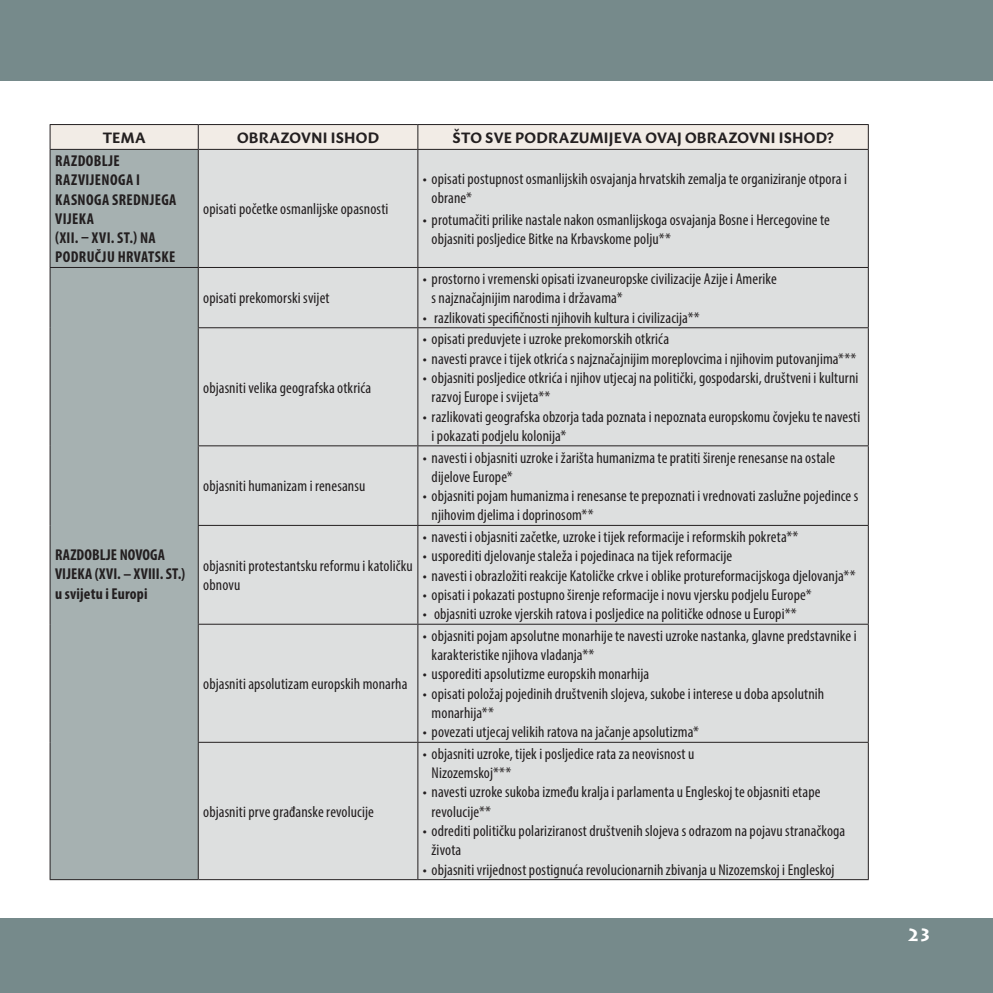
<style>
.page{position:relative;width:993px;height:993px;background:#fff}
.page>*{position:absolute;margin:0;border:0;box-sizing:border-box;transform-origin:0 0}
.t1{font:700 17.5px "Lithos Pro";color:#fff}
.t2{font:condensed 15.75px/19.2px "Myriad Pro";letter-spacing:.01em;color:#231f20}
.t3{font:700 condensed 15.75px/19.2px "Myriad Pro";letter-spacing:.025em;color:#231f20}
.t4{font:700 14.88px "Sharik Sans";letter-spacing:.015em;color:#231f20}
</style>
<div class="page">
<div style="left:0;top:0;width:992px;height:81px;background:#768a8b"></div>
<div style="left:0;top:918px;width:992px;height:74px;background:#768a8b"></div>
<div style="left:51px;top:150px;width:147px;height:728px;background:#a6b1b1"></div>
<div style="left:199px;top:150px;width:668px;height:728px;background:#dddfdf"></div>
<hr style="left:50px;top:149px;width:148px;height:1px;background:#231f20">
<hr style="left:50px;top:267px;width:148px;height:1px;background:#231f20">
<hr style="left:50px;top:878px;width:148px;height:1px;background:#231f20">
<hr style="left:198px;top:149px;width:220px;height:1px;background:#231f20">
<hr style="left:418px;top:149px;width:450px;height:1px;background:#231f20">
<svg style="left:50px;top:124px;width:818px;height:25px;background:#e8e2dc"></svg>
<hr style="left:50px;top:150px;width:1px;height:117px;background:#231f20">
<hr style="left:198px;top:150px;width:1px;height:117px;background:#231f20">
<hr style="left:417px;top:150px;width:1px;height:117px;background:#231f20">
<hr style="left:867px;top:150px;width:1px;height:117px;background:#231f20">
<hr style="left:50px;top:268px;width:1px;height:59px;background:#231f20">
<hr style="left:50px;top:327px;width:1px;height:118px;background:#231f20">
<hr style="left:50px;top:445px;width:1px;height:80px;background:#231f20">
<hr style="left:50px;top:525px;width:1px;height:99px;background:#231f20">
<hr style="left:50px;top:624px;width:1px;height:118px;background:#231f20">
<hr style="left:50px;top:742px;width:1px;height:136px;background:#231f20">
<hr style="left:198px;top:878px;width:220px;height:1px;background:#231f20">
<hr style="left:418px;top:878px;width:450px;height:1px;background:#231f20">
<hr style="left:198px;top:267px;width:220px;height:1px;background:#231f20">
<hr style="left:198px;top:268px;width:1px;height:59px;background:#231f20">
<hr style="left:418px;top:267px;width:450px;height:1px;background:#231f20">
<hr style="left:417px;top:268px;width:1px;height:59px;background:#231f20">
<hr style="left:867px;top:268px;width:1px;height:59px;background:#231f20">
<hr style="left:198px;top:327px;width:220px;height:1px;background:#231f20">
<hr style="left:198px;top:328px;width:1px;height:117px;background:#231f20">
<hr style="left:418px;top:327px;width:450px;height:1px;background:#231f20">
<hr style="left:417px;top:328px;width:1px;height:117px;background:#231f20">
<hr style="left:867px;top:328px;width:1px;height:117px;background:#231f20">
<hr style="left:198px;top:445px;width:220px;height:1px;background:#231f20">
<hr style="left:198px;top:446px;width:1px;height:79px;background:#231f20">
<hr style="left:418px;top:445px;width:450px;height:1px;background:#231f20">
<hr style="left:417px;top:446px;width:1px;height:79px;background:#231f20">
<hr style="left:867px;top:446px;width:1px;height:79px;background:#231f20">
<hr style="left:198px;top:525px;width:220px;height:1px;background:#231f20">
<hr style="left:198px;top:525px;width:1px;height:98px;background:#231f20">
<hr style="left:418px;top:525px;width:450px;height:1px;background:#231f20">
<hr style="left:417px;top:525px;width:1px;height:98px;background:#231f20">
<hr style="left:867px;top:525px;width:1px;height:98px;background:#231f20">
<hr style="left:198px;top:623px;width:220px;height:1px;background:#231f20">
<hr style="left:198px;top:624px;width:1px;height:117px;background:#231f20">
<hr style="left:418px;top:623px;width:450px;height:1px;background:#231f20">
<hr style="left:417px;top:624px;width:1px;height:117px;background:#231f20">
<hr style="left:867px;top:624px;width:1px;height:117px;background:#231f20">
<hr style="left:198px;top:741px;width:220px;height:1px;background:#231f20">
<hr style="left:198px;top:742px;width:1px;height:136px;background:#231f20">
<hr style="left:418px;top:741px;width:450px;height:1px;background:#231f20">
<hr style="left:417px;top:742px;width:1px;height:136px;background:#231f20">
<hr style="left:867px;top:742px;width:1px;height:136px;background:#231f20">
<p class="t4" style="left:103px;top:127px;width:44px">TEMA</p>
<p class="t4" style="left:237px;top:127px;width:143px">OBRAZOVNI ISHOD</p>
<p class="t4" style="left:452px;top:127px;width:382px">ŠTO SVE PODRAZUMIJEVA OVAJ OBRAZOVNI ISHOD?</p>
<p class="t3" style="left:55px;top:151px;width:123px">RAZDOBLJE<br>RAZVIJENOGA I<br>KASNOGA SREDNJEGA<br>VIJEKA<br>(XII. – XVI. ST.) NA<br>PODRUČJU HRVATSKE</p>
<p class="t2" style="left:431px;top:169px;width:417px;text-indent:-9px">• opisati postupnost osmanlijskih osvajanja hrvatskih zemalja te organiziranje otpora i obrane*</p>
<p class="t2" style="left:431px;top:210px;width:399px;text-indent:-9px">• protumačiti prilike nastale nakon osmanlijskoga osvajanja Bosne i Hercegovine te objasniti posljedice Bitke na Krbavskome polju**</p>
<p class="t2" style="left:203px;top:199px;width:187px">opisati početke osmanlijske opasnosti</p>
<p class="t3" style="left:55px;top:545px;width:132px">RAZDOBLJE NOVOGA<br>VIJEKA (XVI. – XVIII. ST.) u svijetu i Europi</p>
<p class="t2" style="left:203px;top:288px;width:128px">opisati prekomorski svijet</p>
<p class="t2" style="left:203px;top:377px;width:169px">objasniti velika geografska otkrića</p>
<p class="t2" style="left:203px;top:476px;width:164px">objasniti humanizam i renesansu</p>
<p class="t2" style="left:203px;top:555px;width:211px">objasniti protestantsku reformu i katoličku obnovu</p>
<p class="t2" style="left:203px;top:673px;width:206px">objasniti apsolutizam europskih monarha</p>
<p class="t2" style="left:203px;top:801px;width:172px">objasniti prve građanske revolucije</p>
<p class="t2" style="left:431px;top:269px;width:346px;text-indent:-9px">• prostorno i vremenski opisati izvaneuropske civilizacije Azije i Amerike s najznačajnijim narodima i državama*</p>
<p class="t2" style="left:422px;top:307px;width:278px">• razlikovati specifičnosti njihovih kultura i civilizacija**</p>
<p class="t2" style="left:422px;top:329px;width:248px">• opisati preduvjete i uzroke prekomorskih otkrića</p>
<p class="t2" style="left:422px;top:348px;width:435px">• navesti pravce i tijek otkrića s najznačajnijim moreplovcima i njihovim putovanjima***</p>
<p class="t2" style="left:431px;top:368px;width:428px;text-indent:-9px">• objasniti posljedice otkrića i njihov utjecaj na politički, gospodarski, društveni i kulturni razvoj Europe i svijeta**</p>
<p class="t2" style="left:431px;top:406px;width:430px;text-indent:-9px">• razlikovati geografska obzorja tada poznata i nepoznata europskomu čovjeku te navesti i pokazati podjelu kolonija*</p>
<p class="t2" style="left:431px;top:447px;width:405px;text-indent:-9px">• navesti i objasniti uzroke i žarišta humanizma te pratiti širenje renesanse na ostale dijelove Europe*</p>
<p class="t2" style="left:431px;top:486px;width:428px;text-indent:-9px">• objasniti pojam humanizma i renesanse te prepoznati i vrednovati zaslužne pojedince s njihovim djelima i doprinosom**</p>
<p class="t2" style="left:422px;top:527px;width:377px">• navesti i objasniti začetke, uzroke i tijek reformacije i reformskih pokreta**</p>
<p class="t2" style="left:422px;top:546px;width:311px">• usporediti djelovanje staleža i pojedinaca na tijek reformacije</p>
<p class="t2" style="left:422px;top:565px;width:434px">• navesti i obrazložiti reakcije Katoličke crkve i oblike protureformacijskoga djelovanja**</p>
<p class="t2" style="left:422px;top:584px;width:390px">• opisati i pokazati postupno širenje reformacije i novu vjersku podjelu Europe*</p>
<p class="t2" style="left:422px;top:604px;width:375px">• objasniti uzroke vjerskih ratova i posljedice na političke odnose u Europi**</p>
<p class="t2" style="left:431px;top:625px;width:426px;text-indent:-9px">• objasniti pojam apsolutne monarhije te navesti uzroke nastanka, glavne predstavnike i karakteristike njihova vladanja**</p>
<p class="t2" style="left:422px;top:664px;width:228px">• usporediti apsolutizme europskih monarhija</p>
<p class="t2" style="left:431px;top:683px;width:394px;text-indent:-9px">• opisati položaj pojedinih društvenih slojeva, sukobe i interese u doba apsolutnih monarhija**</p>
<p class="t2" style="left:422px;top:722px;width:278px">• povezati utjecaj velikih ratova na jačanje apsolutizma*</p>
<p class="t2" style="left:431px;top:743px;width:264px;text-indent:-9px">• objasniti uzroke, tijek i posljedice rata za neovisnost u<br>Nizozemskoj***</p>
<p class="t2" style="left:431px;top:782px;width:390px;text-indent:-9px">• navesti uzroke sukoba između kralja i parlamenta u Engleskoj te objasniti etape revolucije**</p>
<p class="t2" style="left:431px;top:820px;width:415px;text-indent:-9px">• odrediti političku polariziranost društvenih slojeva s odrazom na pojavu stranačkoga života</p>
<p class="t2" style="left:422px;top:859px;width:413px">• objasniti vrijednost postignuća revolucionarnih zbivanja u Nizozemskoj i Engleskoj</p>
<p class="t1" style="left:906px;top:924px;width:27px">23</p>
</div>
